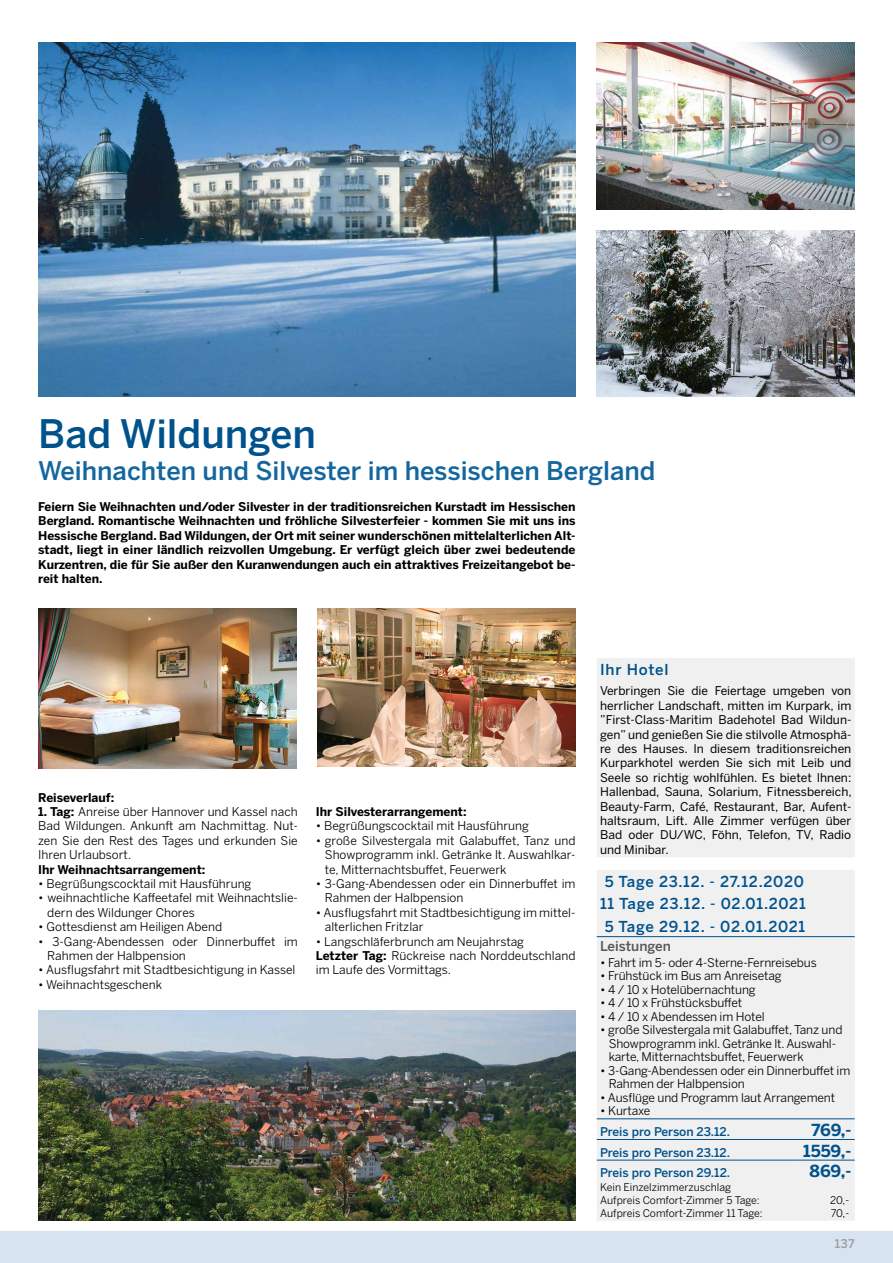
<style>
.page{position:relative;width:893px;height:1263px;background:#fff}
.page>*{position:absolute;margin:0;border:0;box-sizing:border-box;transform-origin:0 0}
.t1{font:500 39px "Benton Sans";color:#00528d}
.t2{font:500 25.5px "Benton Sans";color:#13679e}
.t3{font:700 16.5px "Benton Sans";letter-spacing:-.01em;color:#00528d}
.t4{font:500 15px/22.5px "Benton Sans";letter-spacing:.045em;color:#00528d;text-align:center}
.t5{font:500 13.5px "Benton Sans";color:#575756}
.t6{font:12px/14.4px "Benton Sans";color:#000}
.t7{font:700 12px/14.4px "Benton Sans";color:#000;text-align:justify}
.t8{font:12px/14.4px "Benton Sans";color:#000;text-align:justify}
.t9{font:500 12px "Benton Sans";letter-spacing:-.005em;color:#00528d}
.t10{font:500 12px "Benton Sans";color:#9d9d9c}
.t11{font:10.5px/13.4px "Benton Sans";color:#000}
.s1{font-weight:700}
</style>
<div class="page">
<div style="left:0;top:1231px;width:893px;height:32px;background:#d8e3f1"></div>
<div style="left:597px;top:658px;width:258px;height:563px;background:#f0f0f0"></div>
<hr style="left:597px;top:936px;width:201px;height:1px;background:#00528d">
<hr style="left:798px;top:936px;width:57px;height:1px;background:#00528d">
<hr style="left:597px;top:1118px;width:201px;height:1px;background:#00528d">
<hr style="left:798px;top:1118px;width:57px;height:1px;background:#00528d">
<hr style="left:597px;top:1139px;width:201px;height:1px;background:#00528d">
<hr style="left:798px;top:1139px;width:57px;height:1px;background:#00528d">
<hr style="left:597px;top:1160px;width:201px;height:1px;background:#00528d">
<hr style="left:798px;top:1160px;width:57px;height:1px;background:#00528d">
<img style="left:38px;top:609px;width:258px;height:159px">
<img style="left:317px;top:609px;width:258px;height:157px">
<img style="left:38px;top:43px;width:537px;height:354px">
<img style="left:597px;top:43px;width:258px;height:166px">
<img style="left:597px;top:230px;width:258px;height:167px">
<img style="left:38px;top:1010px;width:537px;height:210px">
<h1 class="t1" style="left:38px;top:409px;width:279px">Bad Wildungen</h1>
<h2 class="t2" style="left:38px;top:455px;width:619px">Weihnachten und Silvester im hessischen Bergland</h2>
<p class="t7" style="left:38px;top:500px;width:539px">Feiern Sie Weihnachten und/oder Silvester in der traditionsreichen Kurstadt im Hessischen Bergland. Romantische Weihnachten und fröhliche Silvesterfeier - kommen Sie mit uns ins Hessische Bergland. Bad Wildungen, der Ort mit seiner wunderschönen mittelalterlichen Alt&shy;stadt, liegt in einer ländlich reizvollen Umgebung. Er verfügt gleich über zwei bedeutende Kurzentren, die für Sie außer den Kuranwendungen auch ein attraktives Freizeitangebot be&shy;reit halten.</p>
<p class="t7" style="left:38px;top:790px;width:78px">Reiseverlauf:</p>
<p class="t6" style="left:38px;top:804px;width:261px;text-align:justify"><span class="s1">1. Tag:</span> Anreise über Hannover und Kassel nach Bad Wildungen. Ankunft am Nachmittag. Nut&shy;zen Sie den Rest des Tages und erkunden Sie Ihren Urlaubsort.</p>
<p class="t7" style="left:38px;top:862px;width:169px">Ihr Weihnachtsarrangement:</p>
<p class="t6" style="left:38px;top:876px;width:215px">• Begrüßungscocktail mit Hausführung</p>
<p class="t6" style="left:47px;top:891px;width:252px;text-indent:-9px">• weihnachtliche Kaffeetafel mit Weihnachtslie&shy;dern des Wildunger Chores</p>
<p class="t6" style="left:38px;top:919px;width:185px">• Gottesdienst am Heiligen Abend</p>
<p class="t6" style="left:47px;top:934px;width:252px;text-indent:-9px">• 3-Gang-Abendessen oder Dinnerbuffet im<br>Rahmen der Halbpension</p>
<p class="t6" style="left:38px;top:963px;width:259px">• Ausflugsfahrt mit Stadtbesichtigung in Kassel</p>
<p class="t6" style="left:38px;top:977px;width:125px">• Weihnachtsgeschenk</p>
<p class="t7" style="left:316px;top:804px;width:152px">Ihr Silvesterarrangement:</p>
<p class="t6" style="left:316px;top:819px;width:215px">• Begrüßungscocktail mit Hausführung</p>
<p class="t6" style="left:325px;top:833px;width:252px;text-align:justify;text-indent:-9px">• große Silvestergala mit Galabuffet, Tanz und Showprogramm inkl. Getränke lt. Auswahlkar&shy;te, Mitternachtsbuffet, Feuerwerk</p>
<p class="t6" style="left:325px;top:876px;width:252px;text-indent:-9px">• 3-Gang-Abendessen oder ein Dinnerbuffet im<br>Rahmen der Halbpension</p>
<p class="t6" style="left:325px;top:905px;width:252px;text-indent:-9px">• Ausflugsfahrt mit Stadtbesichtigung im mittel&shy;alterlichen Fritzlar</p>
<p class="t6" style="left:316px;top:934px;width:261px">• Langschläferbrunch am Neujahrstag<br><span class="s1">Letzter Tag:</span> Rückreise nach Norddeutschland im Laufe des Vormittags.</p>
<p class="t4" style="left:600px;top:658px;width:70px">Ihr Hotel</p>
<p class="t8" style="left:600px;top:684px;width:253px">Verbringen Sie die Feiertage umgeben von herrlicher Landschaft, mitten im Kurpark, im ”First-Class-Maritim Badehotel Bad Wildun&shy;gen” und genießen Sie die stilvolle Atmosphä&shy;re des Hauses. In diesem traditionsreichen Kurparkhotel werden Sie sich mit Leib und Seele so richtig wohlfühlen. Es bietet Ihnen:<br>Hallenbad, Sauna, Solarium, Fitnessbereich, Beauty-Farm, Café, Restaurant, Bar, Aufent&shy;haltsraum, Lift. Alle Zimmer verfügen über Bad oder DU/WC, Föhn, Telefon, TV, Radio und Minibar.</p>
<p class="t4" style="left:600px;top:870px;width:207px">5 Tage 23.12. - 27.12.2020<br>11 Tage 23.12. - 02.01.2021<br>5 Tage 29.12. - 02.01.2021</p>
<p class="t5" style="left:600px;top:937px;width:72px">Leistungen</p>
<p class="t6" style="left:600px;top:955px;width:218px">• Fahrt im 5- oder 4-Sterne-Fernreisebus</p>
<p class="t6" style="left:600px;top:969px;width:183px">• Frühstück im Bus am Anreisetag</p>
<p class="t6" style="left:600px;top:982px;width:157px">• 4 / 10 x Hotelübernachtung</p>
<p class="t6" style="left:600px;top:996px;width:144px">• 4 / 10 x Frühstücksbuffet</p>
<p class="t6" style="left:600px;top:1009px;width:166px">• 4 / 10 x Abendessen im Hotel</p>
<p class="t6" style="left:609px;top:1023px;width:235px;line-height:13.5px;text-indent:-9px">• große Silvestergala mit Galabuffet, Tanz und<br>Showprogramm inkl. Getränke lt. Auswahl&shy;karte, Mitternachtsbuffet, Feuerwerk</p>
<p class="t6" style="left:609px;top:1064px;width:243px;line-height:13.5px;text-indent:-9px">• 3-Gang-Abendessen oder ein Dinnerbuffet im<br>Rahmen der Halbpension</p>
<p class="t6" style="left:600px;top:1090px;width:237px">• Ausflüge und Programm laut Arrangement</p>
<p class="t6" style="left:600px;top:1104px;width:52px">• Kurtaxe</p>
<p class="t9" style="left:600px;top:1124px;width:131px">Preis pro Person 23.12.</p>
<h3 class="t3" style="left:811px;top:1120px;width:41px">769,-</h3>
<p class="t9" style="left:600px;top:1145px;width:131px">Preis pro Person 23.12.</p>
<h3 class="t3" style="left:803px;top:1140px;width:50px">1559,-</h3>
<p class="t9" style="left:600px;top:1165px;width:132px">Preis pro Person 29.12.</p>
<h3 class="t3" style="left:810px;top:1161px;width:43px">869,-</h3>
<p class="t11" style="left:600px;top:1180px;width:161px">Kein Einzelzimmerzuschlag<br>Aufpreis Comfort-Zimmer 5 Tage:</p>
<p class="t11" style="left:830px;top:1193px;width:21px">20,-</p>
<p class="t11" style="left:600px;top:1207px;width:164px">Aufpreis Comfort-Zimmer 11 Tage:</p>
<p class="t11" style="left:831px;top:1207px;width:20px">70,-</p>
<p class="t10" style="left:835px;top:1236px;width:21px">137</p>
</div>
